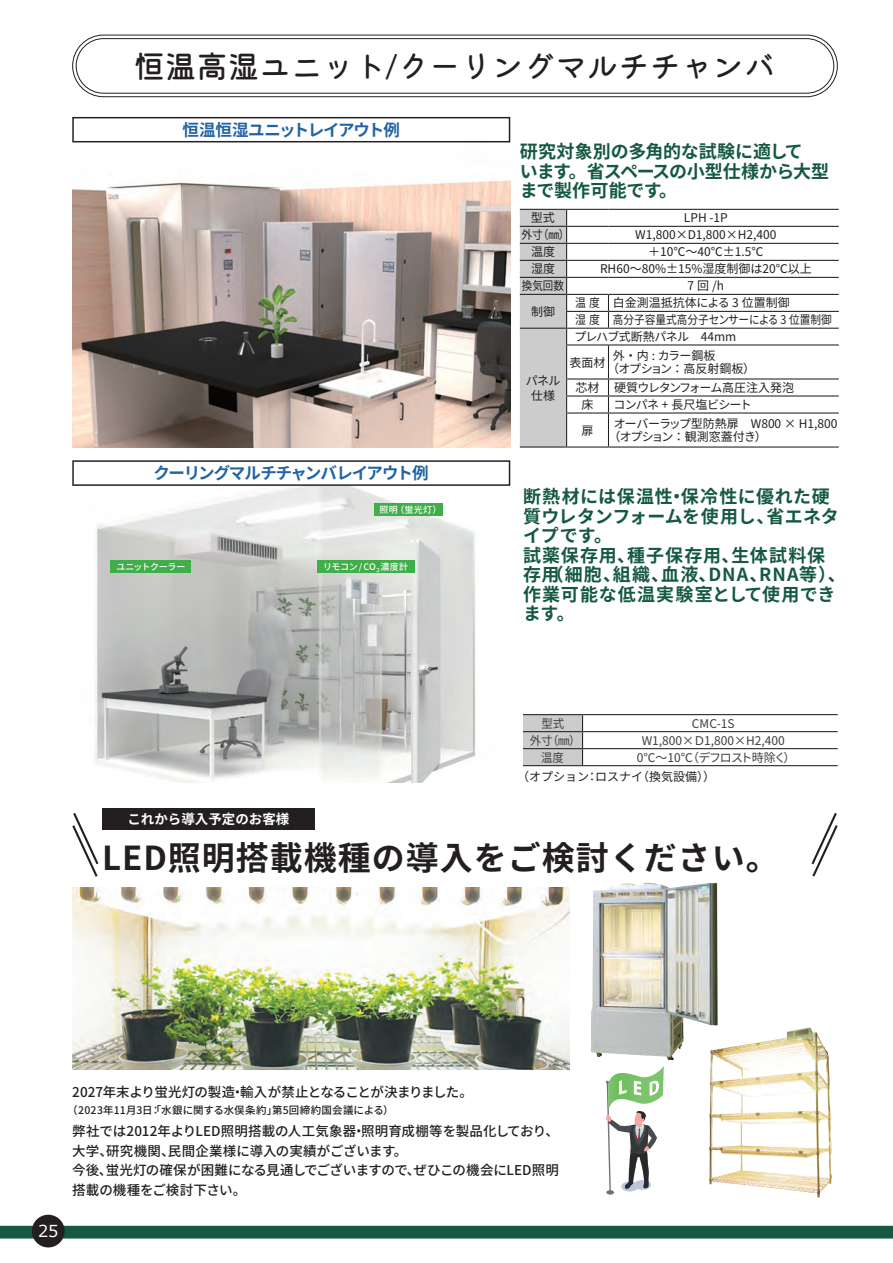
<style>
.page{position:relative;width:893px;height:1263px;background:#fff}
.page>*{position:absolute;margin:0;border:0;box-sizing:border-box;transform-origin:0 0}
.t1{font:700 33px "Source Han Sans JP";letter-spacing:.03em;color:#231f20}
.t2{font:500 31.5px "Kiwi Maru";color:#231f20}
.t3{font:700 18px/19.5px "Source Han Sans JP";letter-spacing:.05em;color:#145940}
.t4{font:700 18px/19.5px "Source Han Sans JP";letter-spacing:-.01em;color:#145940}
.t5{font:700 18px/19.5px "Source Han Sans JP";letter-spacing:.015em;color:#145940}
.t6{font:700 16.5px "Source Han Sans JP";letter-spacing:-.06em;color:#2263a4}
.t7{font:16.5px "Meiryo";color:#fff}
.t8{font:500 13.5px/19.5px "Source Han Sans JP";color:#231f20}
.t9{font:500 13.5px "Source Han Sans JP";letter-spacing:-.025em;color:#231f20}
.t10{font:700 13.5px "Source Han Sans JP";color:#fff}
.t11{font:12px/15px "Source Han Sans JP";color:#231f20;text-align:center}
.t12{font:12px "Source Han Sans JP";color:#3e3e3f}
.t13{font:12px "Source Han Sans JP";color:#231f20;scale:.89 1}
.t14{font:12px "Source Han Sans JP";color:#3e3e3f;scale:.95 1}
.t15{font:12px "Source Han Sans JP";letter-spacing:-.095em;color:#3e3e3f}
.t16{font:12px "Source Han Sans JP";letter-spacing:-.035em;color:#231f20}
.t17{font:12px "Source Han Sans JP";letter-spacing:-.04em;color:#231f20}
.t18{font:12px "Source Han Sans JP";letter-spacing:-.055em;color:#231f20}
.t19{font:12px "Source Han Sans JP";color:#231f20;scale:.88 1}
.t20{font:12px "Source Han Sans JP";color:#231f20;scale:.91 1}
.t21{font:500 10.5px "Source Han Sans JP";letter-spacing:.015em;color:#231f20}
.t22{font:500 9px "Source Han Sans JP";letter-spacing:-.015em;color:#fff}
.t23{font:500 9px "Source Han Sans JP";letter-spacing:-.035em;color:#fff}
</style>
<div class="page">
<div style="left:0;top:1226px;width:893px;height:12px;background:#145940"></div>
<div style="left:32px;top:1215px;width:33px;height:32px;background:#231f20;border-radius:50%"></div>
<div style="left:76px;top:38px;width:758px;height:56px;border:1px solid #231f20;border-radius:27px"></div>
<div style="left:72px;top:35px;width:766px;height:62px;border:1px solid #231f20;border-radius:31px"></div>
<img style="left:72px;top:142px;width:438px;height:306px">
<hr style="left:523px;top:714px;width:60px;height:1px;background:#231f20">
<hr style="left:583px;top:714px;width:255px;height:1px;background:#231f20">
<hr style="left:583px;top:731px;width:255px;height:1px;background:#231f20">
<hr style="left:583px;top:748px;width:255px;height:1px;background:#231f20">
<svg style="left:523px;top:715px;width:60px;height:50px;background:#c1c1c1"></svg>
<hr style="left:523px;top:765px;width:60px;height:1px;background:#231f20">
<hr style="left:583px;top:765px;width:255px;height:1px;background:#231f20">
<img style="left:94px;top:486px;width:382px;height:296px">
<div style="left:374px;top:503px;width:68px;height:13px;background:#40ae49"></div>
<div style="left:317px;top:560px;width:98px;height:13px;background:#40ae49"></div>
<div style="left:72px;top:460px;width:438px;height:26px;border:1px solid #231f20"></div>
<div style="left:72px;top:117px;width:438px;height:25px;border:1px solid #231f20"></div>
<div style="left:111px;top:560px;width:80px;height:13px;background:#40ae49"></div>
<hr style="left:567px;top:209px;width:41px;height:1px;background:#231f20">
<hr style="left:608px;top:209px;width:231px;height:1px;background:#231f20">
<hr style="left:567px;top:226px;width:41px;height:1px;background:#231f20">
<hr style="left:608px;top:226px;width:231px;height:1px;background:#231f20">
<hr style="left:567px;top:243px;width:41px;height:1px;background:#231f20">
<hr style="left:608px;top:243px;width:231px;height:1px;background:#231f20">
<hr style="left:567px;top:260px;width:41px;height:1px;background:#231f20">
<hr style="left:608px;top:260px;width:231px;height:1px;background:#231f20">
<hr style="left:567px;top:277px;width:41px;height:1px;background:#231f20">
<hr style="left:608px;top:277px;width:231px;height:1px;background:#231f20">
<hr style="left:567px;top:294px;width:41px;height:1px;background:#231f20">
<hr style="left:608px;top:294px;width:231px;height:1px;background:#231f20">
<hr style="left:566px;top:311px;width:42px;height:1px;background:#231f20">
<hr style="left:608px;top:311px;width:231px;height:1px;background:#231f20">
<svg style="left:608px;top:295px;width:1px;height:33px"></svg>
<hr style="left:520px;top:446px;width:47px;height:2px;background:#231f20">
<hr style="left:567px;top:328px;width:41px;height:1px;background:#231f20">
<hr style="left:608px;top:328px;width:231px;height:1px;background:#231f20">
<hr style="left:566px;top:344px;width:42px;height:1px;background:#231f20">
<hr style="left:608px;top:344px;width:231px;height:1px;background:#231f20">
<hr style="left:608px;top:345px;width:1px;height:33px;background:#231f20">
<hr style="left:566px;top:378px;width:42px;height:1px;background:#231f20">
<hr style="left:608px;top:378px;width:231px;height:1px;background:#231f20">
<hr style="left:566px;top:395px;width:42px;height:1px;background:#231f20">
<svg style="left:520px;top:209px;width:47px;height:238px;background:#c3c3c3"></svg>
<hr style="left:608px;top:395px;width:231px;height:1px;background:#231f20">
<svg style="left:608px;top:379px;width:1px;height:33px"></svg>
<hr style="left:566px;top:412px;width:42px;height:2px;background:#231f20">
<hr style="left:566px;top:414px;width:1px;height:32px;background:#231f20">
<hr style="left:608px;top:412px;width:231px;height:2px;background:#231f20">
<hr style="left:608px;top:414px;width:1px;height:32px;background:#231f20">
<hr style="left:567px;top:446px;width:41px;height:2px;background:#231f20">
<hr style="left:608px;top:446px;width:231px;height:2px;background:#231f20">
<svg style="left:606px;top:1066px;width:58px;height:128px"></svg>
<img style="left:72px;top:887px;width:498px;height:183px">
<svg style="left:72px;top:813px;width:27px;height:64px"></svg>
<svg style="left:811px;top:813px;width:27px;height:64px"></svg>
<img style="left:591px;top:883px;width:127px;height:176px">
<div style="left:102px;top:808px;width:213px;height:21px;background:#231f20"></div>
<img style="left:703px;top:1025px;width:129px;height:173px">
<p class="t2" style="left:134px;top:47px;width:644px">恒温高湿ユニット/クーリングマルチチャンバ</p>
<p class="t6" style="left:183px;top:121px;width:219px">恒温恒湿ユニットレイアウト例</p>
<p class="t6" style="left:154px;top:464px;width:277px">クーリングマルチチャンバレイアウト例</p>
<p class="t23" style="left:116px;top:562px;width:71px">ユニットクーラー</p>
<p class="t22" style="left:379px;top:504px;width:63px">照明（蛍光灯）</p>
<p class="t22" style="left:323px;top:562px;width:87px">リモコン / CO<sub>２</sub>濃度計</p>
<p class="t10" style="left:127px;top:811px;width:163px">これから導入予定のお客様</p>
<p class="t4" style="left:520px;top:142px;width:311px">研究対象別の多角的な試験に適して<br>います。省スペースの小型仕様から大型まで製作可能です。</p>
<p class="t11" style="left:531px;top:211px;width:25px">型式</p>
<p class="t11" style="left:684px;top:211px;width:45px">LPH -1P</p>
<p class="t11" style="left:635px;top:228px;width:143px">W1,800×D1,800×H2,400</p>
<p class="t11" style="left:531px;top:245px;width:25px">温度</p>
<p class="t11" style="left:648px;top:245px;width:117px">＋10℃〜40℃±1.5℃</p>
<p class="t11" style="left:531px;top:262px;width:25px">湿度</p>
<p class="t11" style="left:600px;top:262px;width:213px">RH60〜80%±15%湿度制御は20℃以上</p>
<p class="t19" style="left:522px;top:279px;width:50px">換気回数</p>
<p class="t11" style="left:688px;top:279px;width:38px">7回/h</p>
<p class="t11" style="left:531px;top:304px;width:25px">制御</p>
<p class="t20" style="left:575px;top:296px;width:29px">温度</p>
<p class="t11" style="left:613px;top:296px;width:179px">白金測温抵抗体による 3 位置制御</p>
<p class="t20" style="left:575px;top:313px;width:29px">湿度</p>
<p class="t13" style="left:613px;top:313px;width:248px">高分子容量式高分子センサーによる 3 位置制御</p>
<p class="t11" style="left:526px;top:373px;width:36px">パネル仕様</p>
<p class="t17" style="left:574px;top:330px;width:163px">プレハブ式断熱パネル　44mm</p>
<p class="t11" style="left:569px;top:355px;width:37px">表面材</p>
<p class="t11" style="left:613px;top:348px;width:116px">外・内 : カラー鋼板　</p>
<p class="t11" style="left:607px;top:362px;width:149px">（オプション：高反射鋼板）</p>
<p class="t11" style="left:575px;top:380px;width:25px">芯材</p>
<p class="t16" style="left:614px;top:381px;width:182px">硬質ウレタンフォーム高圧注入発泡</p>
<p class="t11" style="left:581px;top:397px;width:13px">床</p>
<p class="t18" style="left:613px;top:398px;width:140px">コンパネ + 長尺塩ビシート</p>
<p class="t11" style="left:581px;top:423px;width:13px">扉</p>
<p class="t11" style="left:608px;top:417px;width:231px;line-height:13.5px;text-align:left;text-indent:5px">オーバーラップ型防熱扉　W800 × H1,800（オプション：観測窓蓋付き）</p>
<p class="t5" style="left:523px;top:487px;width:317px">断熱材には保温性・保冷性に優れた硬質ウレタンフォームを使用し、省エネタイプです。</p>
<p class="t3" style="left:523px;top:546px;width:324px">試薬保存用、種子保存用、生体試料保存用（細胞、組織、血液、DNA、RNA等）、作業可能な低温実験室として使用できます。</p>
<p class="t14" style="left:541px;top:716px;width:26px">型式</p>
<p class="t12" style="left:692px;top:716px;width:44px">CMC-1S</p>
<p class="t14" style="left:530px;top:733px;width:169px">外寸（㎜）　　　　　　　　　　</p>
<p class="t12" style="left:642px;top:733px;width:145px">W1,800×Ｄ1,800×H2,400</p>
<p class="t14" style="left:541px;top:750px;width:26px">温度</p>
<p class="t15" style="left:637px;top:750px;width:160px">0℃～10℃（デフロスト時除く）</p>
<p class="t11" style="left:517px;top:769px;width:199px">（オプション：ロスナイ（換気設備））</p>
<p class="t1" style="left:102px;top:839px;width:678px">LED照明搭載機種の導入をご検討ください。</p>
<h3 class="t7" style="left:38px;top:1220px;width:22px">25</h3>
<p class="t9" style="left:72px;top:1084px;width:402px">2027年末より蛍光灯の製造・輸入が禁止となることが決まりました。</p>
<p class="t21" style="left:67px;top:1104px;width:328px">（2023年11月3日：「水銀に関する水俣条約」第5回締約国会議による）</p>
<p class="t8" style="left:72px;top:1121px;width:488px">弊社では2012年よりLED照明搭載の人工気象器・照明育成棚等を製品化しており、大学、研究機関、民間企業様に導入の実績がございます。</p>
<p class="t8" style="left:72px;top:1160px;width:488px">今後、蛍光灯の確保が困難になる見通しでございますので、ぜひこの機会にLED照明搭載の機種をご検討下さい。</p>
</div>
